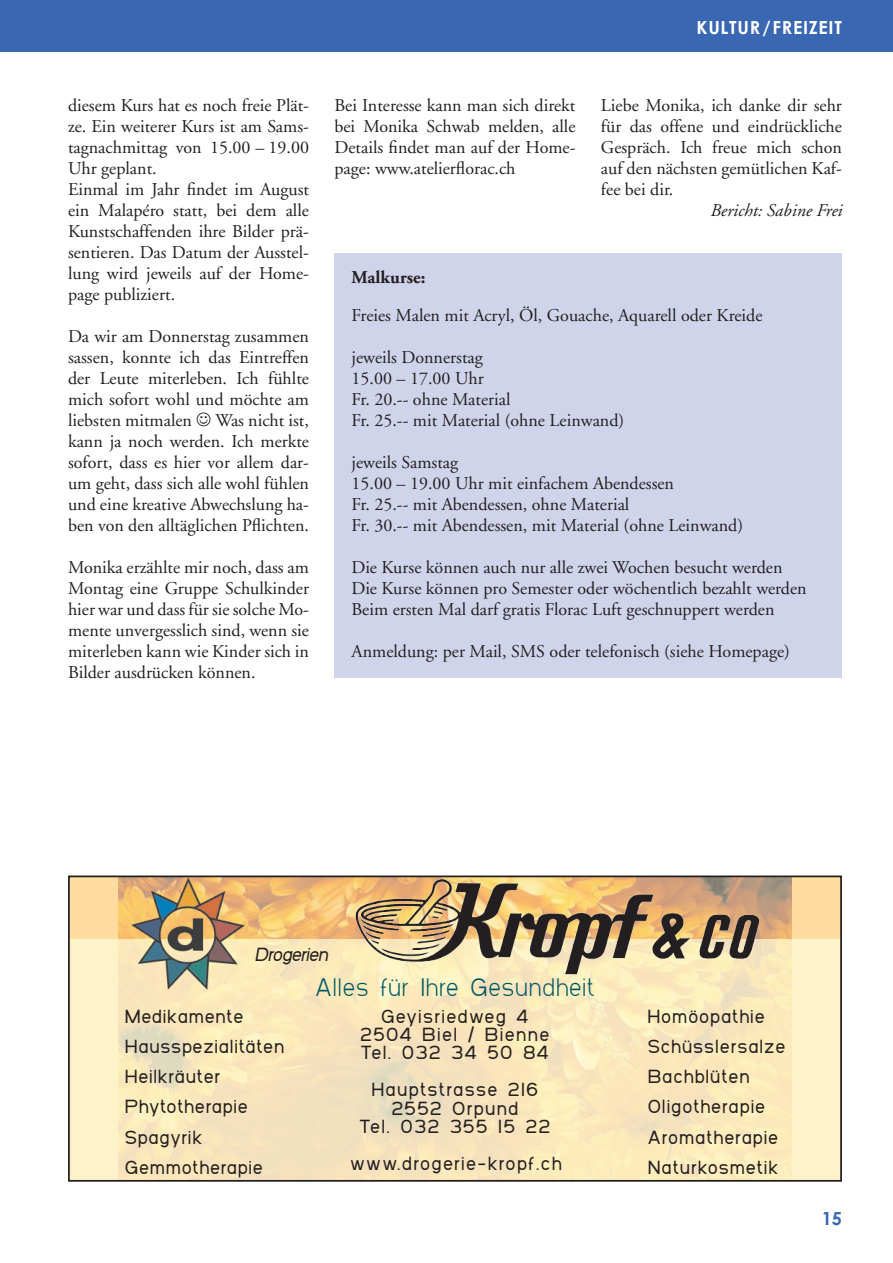
<style>
.page{position:relative;width:893px;height:1263px;background:#fff}
.page>*{position:absolute;margin:0;border:0;box-sizing:border-box;transform-origin:0 0}
.t1{font:300 26.4px "SF Arborcrest";letter-spacing:.06em;color:#005866}
.t2{font:500 19.8px/30.3px "SF Arborcrest";letter-spacing:.08em;color:#231f20}
.t3{font:500 19.8px/18.5px "SF Arborcrest";letter-spacing:.1em;color:#231f20;text-align:center}
.t4{font:italic 500 19.8px "SF Arborcrest";color:#231f20}
.t5{font:18px/21px "Adobe Garamond";color:#231f20;text-align:justify}
.t6{font:italic 18px "Adobe Garamond";color:#231f20}
.t7{font:700 18px "Century Gothic";letter-spacing:.04em;color:#fff}
.t8{font:700 18px "Adobe Garamond";color:#231f20}
.t9{font:700 18px "Century Gothic";color:#3967b2}
</style>
<div class="page">
<div style="left:0;top:0;width:893px;height:51px;background:#3967b2"></div>
<div style="left:334px;top:253px;width:508px;height:425px;background:#d0d4eb"></div>
<div style="left:69px;top:876px;width:772px;height:305px;background:#fffcdc;opacity:.4"></div>
<div style="left:69px;top:876px;width:48px;height:305px;background:#fedc9f"></div>
<div style="left:793px;top:876px;width:48px;height:305px;background:#fedc9f"></div>
<div style="left:69px;top:939px;width:772px;height:241px;background:#fffcdc;opacity:.7"></div>
<img style="left:354px;top:878px;width:408px;height:98px">
<img style="left:131px;top:878px;width:114px;height:111px">
<div style="left:68px;top:875px;width:774px;height:307px;border:2px solid #231f20"></div>
<p class="t5" style="left:68px;top:95px;width:242px;text-align:left">diesem Kurs hat es noch freie Plät&shy;ze. Ein weiterer Kurs ist am Sams&shy;tagnachmittag von 15.00 – 19.00<br>Uhr geplant.<br>Einmal im Jahr findet im August ein Malapéro statt, bei dem alle<br>Kunstschaffenden ihre Bilder prä&shy;sentieren. Das Datum der Ausstel&shy;lung wird jeweils auf der Home&shy;page publiziert.</p>
<p class="t5" style="left:68px;top:326px;width:242px">Da wir am Donnerstag zusammen sassen, konnte ich das Eintreffen der Leute miterleben. Ich fühlte mich sofort wohl und möchte am liebsten mitmalen</p>
<p class="t5" style="left:68px;top:410px;width:242px;text-indent:147px">Was nicht ist, kann ja noch werden. Ich merkte sofort, dass es hier vor allem dar&shy;um geht, dass sich alle wohl fühlen und eine kreative Abwechslung ha&shy;ben von den alltäglichen Pflichten.</p>
<p class="t5" style="left:68px;top:557px;width:242px">Monika erzählte mir noch, dass am Montag eine Gruppe Schulkinder hier war und dass für sie solche Mo&shy;mente unvergesslich sind, wenn sie miterleben kann wie Kinder sich in Bilder ausdrücken können.</p>
<p class="t7" style="left:696px;top:16px;width:147px">KULTUR/FREIZEIT</p>
<p class="t5" style="left:334px;top:95px;width:242px">Bei Interesse kann man sich direkt bei Monika Schwab melden, alle Details findet man auf der Home&shy;page: www.atelierflorac.ch</p>
<p class="t5" style="left:601px;top:95px;width:242px">Liebe Monika, ich danke dir sehr für das offene und eindrückliche Gespräch. Ich freue mich schon auf den nächsten gemütlichen Kaf&shy;fee bei dir.</p>
<p class="t6" style="left:710px;top:200px;width:134px">Bericht: Sabine Frei</p>
<p class="t8" style="left:351px;top:267px;width:75px">Malkurse:</p>
<p class="t5" style="left:351px;top:305px;width:412px">Freies Malen mit Acryl, Öl, Gouache, Aquarell oder Kreide</p>
<p class="t5" style="left:351px;top:347px;width:274px;text-align:left">jeweils Donnerstag<br>15.00 – 17.00 Uhr<br>Fr. 20.-- ohne Material<br>Fr. 25.-- mit Material (ohne Leinwand)</p>
<p class="t5" style="left:351px;top:452px;width:393px;text-align:left">jeweils Samstag<br>15.00 – 19.00 Uhr mit einfachem Abendessen<br>Fr. 25.-- mit Abendessen, ohne Material<br>Fr. 30.-- mit Abendessen, mit Material (ohne Leinwand)</p>
<p class="t5" style="left:351px;top:557px;width:457px;text-align:left">Die Kurse können auch nur alle zwei Wochen besucht werden<br>Die Kurse können pro Semester oder wöchentlich bezahlt werden<br>Beim ersten Mal darf gratis Florac Luft geschnuppert werden</p>
<p class="t5" style="left:351px;top:641px;width:440px">Anmeldung: per Mail, SMS oder telefonisch (siehe Homepage)</p>
<p class="t4" style="left:255px;top:943px;width:74px">Drogerien</p>
<h1 class="t1" style="left:316px;top:972px;width:280px">Alles für Ihre Gesundheit</h1>
<p class="t2" style="left:125px;top:1000px;width:160px">Medikamente<br>Hausspezialitäten<br>Heilkräuter<br>Phytotherapie<br>Spagyrik<br>Gemmotherapie</p>
<p class="t3" style="left:361px;top:1006px;width:190px">Geyisriedweg 4<br>2504 Biel / Bienne<br>Tel. 032 34 50 84</p>
<p class="t3" style="left:360px;top:1080px;width:192px">Hauptstrasse 216<br>2552 Orpund<br>Tel. 032 355 15 22</p>
<p class="t3" style="left:350px;top:1154px;width:212px">www.drogerie-kropf.ch</p>
<p class="t2" style="left:648px;top:1000px;width:139px">Homöopathie<br>Schüsslersalze<br>Bachblüten<br>Oligotherapie<br>Aromatherapie<br>Naturkosmetik</p>
<p class="t9" style="left:822px;top:1207px;width:22px">15</p>
</div>
